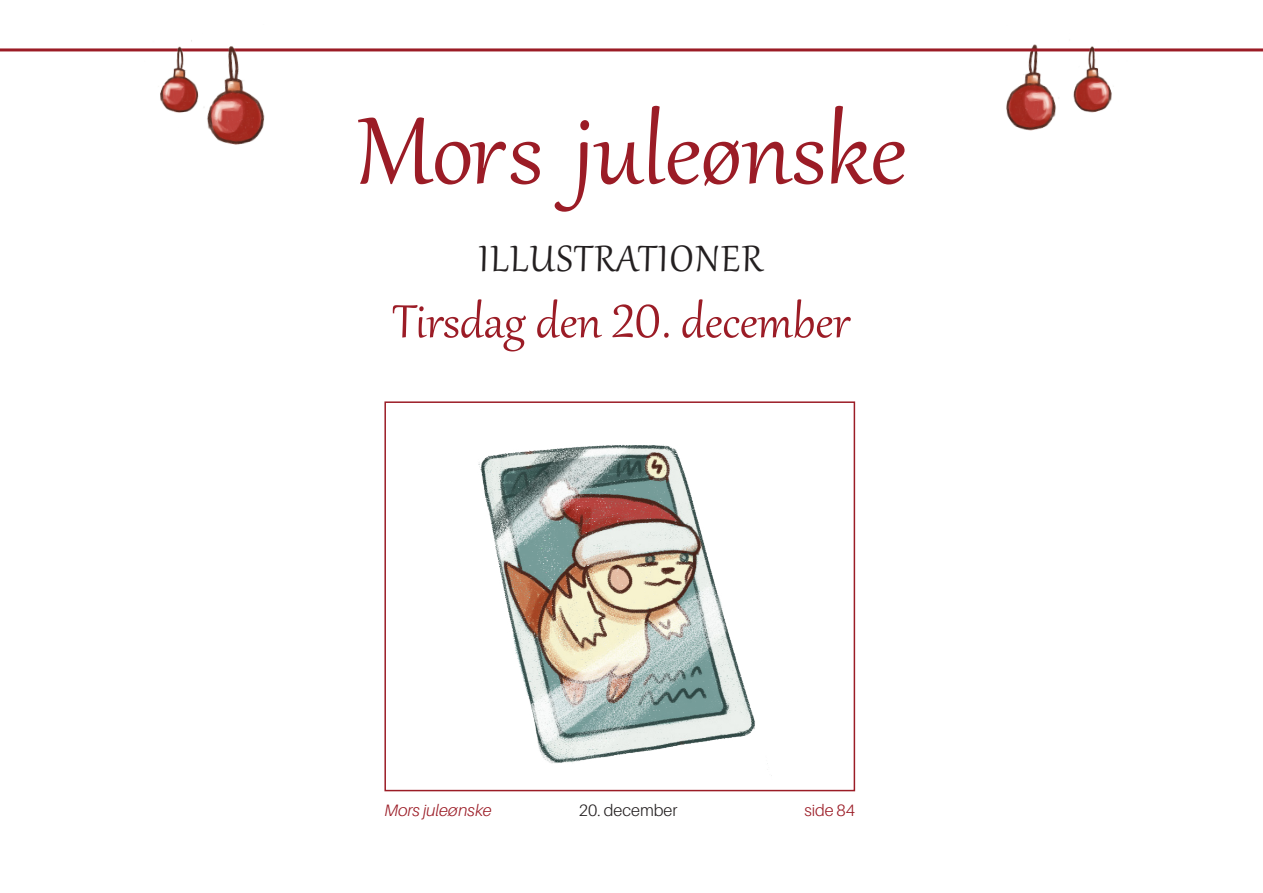
<style>
.page{position:relative;width:1263px;height:893px;background:#fff}
.page>*{position:absolute;margin:0;border:0;box-sizing:border-box;transform-origin:0 0}
.t1{font:116.4px "Gabriola";color:#9b1c26}
.t2{font:57px "Gabriola";color:#9b1c26}
.t3{font:45px "Gabriola";letter-spacing:.04em;color:#231f20}
.t4{font:italic 300 16.5px "Aileron";color:#9b1c26}
.t5{font:300 16.5px "Aileron";color:#231f20}
.t6{font:300 16.5px "Aileron";color:#9b1c26}
</style>
<div class="page">
<img style="left:985px;top:44px;width:74px;height:87px">
<hr style="left:0;top:48px;width:1263px;height:3px;background:#9b1c26">
<img style="left:1059px;top:46px;width:87px;height:67px">
<img style="left:207px;top:46px;width:81px;height:99px">
<img style="left:125px;top:40px;width:87px;height:84px">
<img style="left:406px;top:401px;width:370px;height:391px">
<p class="t1" style="left:357px;top:75px;width:551px">Mors juleønske</p>
<p class="t3" style="left:479px;top:229px;width:286px">ILLUSTRATIONER</p>
<p class="t2" style="left:393px;top:284px;width:459px">Tirsdag den 20. december</p>
<p class="t4" style="left:384px;top:802px;width:109px">Mors juleønske</p>
<p class="t5" style="left:579px;top:802px;width:100px">20. december</p>
<p class="t6" style="left:804px;top:802px;width:52px">side 84</p>
</div>
